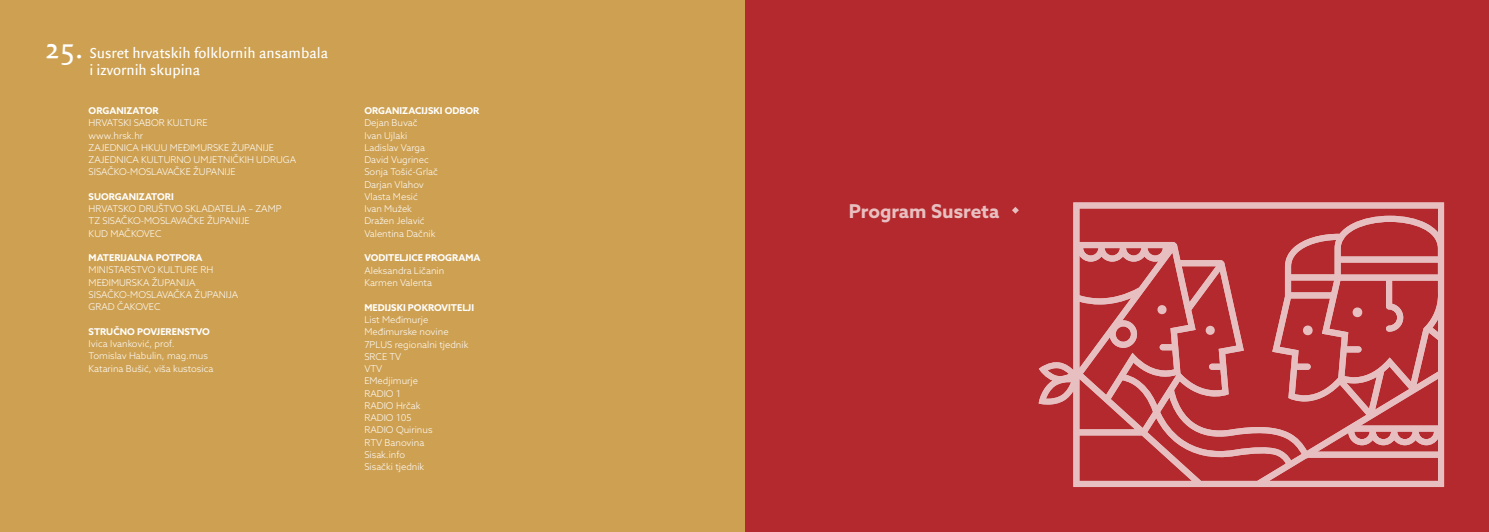
<style>
.page{position:relative;width:1489px;height:532px;background:#fff}
.page>*{position:absolute;margin:0;border:0;box-sizing:border-box;transform-origin:0 0}
.t1{font:700 19.12px "Azo Sans";color:#e8bfc0}
.t2{font:15.62px/16.9px "Quadraat Sans Regular JUZAPARAG";color:#fff}
.t3{font:300 9.38px/12.2px "Azo Sans";color:#fff}
.t4{font:700 9.38px "Azo Sans";color:#fff}
.s1{font-size:30px}
</style>
<div class="page">
<div style="left:733px;top:0;width:755px;height:531px;background:#b4292d"></div>
<svg style="left:1038px;top:202px;width:405px;height:284px"></svg>
<div style="left:0;top:0;width:744px;height:531px;background:#cea152"></div>
<svg style="left:1012px;top:207px;width:6px;height:7px"></svg>
<h2 class="t2" style="left:89px;top:45px;width:240px;text-indent:-44px"><span class="s1">25.</span> Susret hrvatskih folklornih ansambala i izvornih skupina</h2>
<p class="t4" style="left:89px;top:104px;width:71px">ORGANIZATOR</p>
<p class="t3" style="left:89px;top:117px;width:209px">HRVATSKI SABOR KULTURE<br>www.hrsk.hr<br>ZAJEDNICA HKUU MEĐIMURSKE ŽUPANIJE<br>ZAJEDNICA KULTURNO UMJETNIČKIH UDRUGA<br>SISAČKO-MOSLAVAČKE ŽUPANIJE</p>
<p class="t4" style="left:89px;top:190px;width:87px">SUORGANIZATORI</p>
<p class="t3" style="left:89px;top:202px;width:194px">HRVATSKO DRUŠTVO SKLADATELJA – ZAMP<br>TZ SISAČKO-MOSLAVAČKE ŽUPANIJE<br>KUD MAČKOVEC</p>
<p class="t4" style="left:89px;top:251px;width:115px">MATERIJALNA POTPORA</p>
<p class="t3" style="left:89px;top:264px;width:151px">MINISTARSTVO KULTURE RH<br>MEĐIMURSKA ŽUPANIJA<br>SISAČKO-MOSLAVAČKA ŽUPANIJA<br>GRAD ČAKOVEC</p>
<p class="t4" style="left:89px;top:325px;width:123px">STRUČNO POVJERENSTVO</p>
<p class="t3" style="left:89px;top:337px;width:126px">Ivica Ivanković, prof.<br>Tomislav Habulin, mag.mus<br>Katarina Bušić, viša kustosica</p>
<p class="t4" style="left:364px;top:104px;width:116px">ORGANIZACIJSKI ODBOR</p>
<p class="t3" style="left:364px;top:117px;width:75px">Dejan Buvač<br>Ivan Ujlaki<br>Ladislav Varga<br>David Vugrinec<br>Sonja Tošić-Grlač<br>Darjan Vlahov<br>Vlasta Mesić<br>Ivan Mužek<br>Dražen Jelavić<br>Valentina Dačnik</p>
<p class="t4" style="left:364px;top:252px;width:118px">VODITELJICE PROGRAMA</p>
<p class="t3" style="left:364px;top:264px;width:81px">Aleksandra Ličanin<br>Karmen Valenta</p>
<p class="t4" style="left:364px;top:301px;width:111px">MEDIJSKI POKROVITELJI</p>
<p class="t3" style="left:364px;top:313px;width:105px">List Međimurje<br>Međimurske novine<br>7PLUS regionalni tjednik<br>SRCE TV<br>VTV<br>EMedjimurje<br>RADIO 1<br>RADIO Hrčak<br>RADIO 105<br>RADIO Quirinus<br>RTV Banovina<br>Sisak.info<br>Sisački tjednik</p>
<h1 class="t1" style="left:848px;top:198px;width:152px">Program Susreta</h1>
</div>
